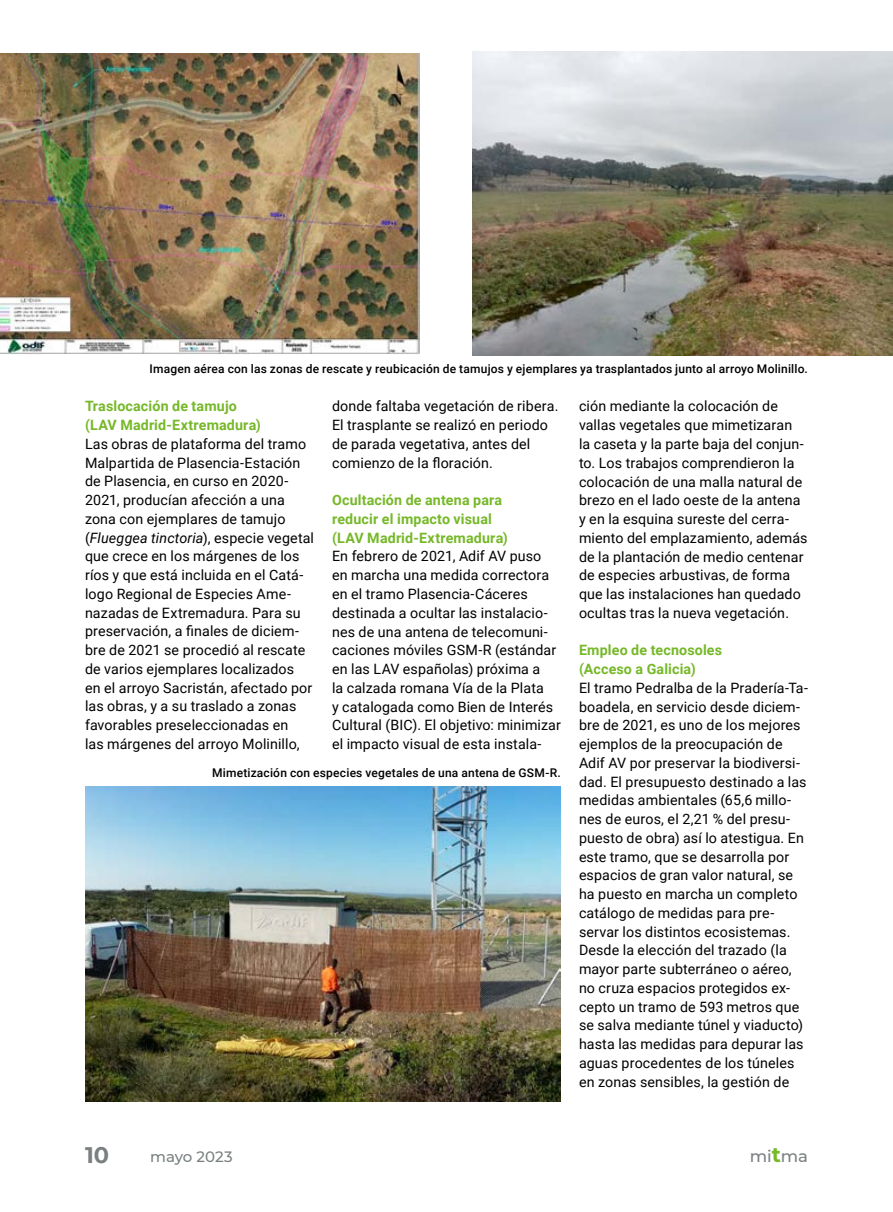
<style>
.page{position:relative;width:893px;height:1212px;background:#fff}
.page>*{position:absolute;margin:0;border:0;box-sizing:border-box;transform-origin:0 0}
.t1{font:700 22.5px "Montserrat";color:#7a8081}
.t2{font:500 16.5px "Montserrat";color:#7a8081}
.t3{font:500 15px "Montserrat";letter-spacing:-.005em;color:#7a8081}
.t4{font:14.25px/18.8px "Roboto";letter-spacing:.01em;color:#000}
.t5{font:700 14.25px/18.8px "Roboto";letter-spacing:.01em;color:#76b828}
.t6{font:500 12px "Roboto";letter-spacing:.015em;color:#000}
.s1{font-style:italic}
.s2{font-weight:700;font-size:21px;color:#76b828}
</style>
<div class="page">
<img style="left:0;top:53px;width:420px;height:302px">
<img style="left:472px;top:52px;width:421px;height:303px">
<img style="left:85px;top:786px;width:476px;height:315px">
<p class="t6" style="left:150px;top:360px;width:660px">Imagen aérea con las zonas de rescate y reubicación de tamujos y ejemplares ya trasplantados junto al arroyo Molinillo.</p>
<p class="t5" style="left:85px;top:396px;width:177px">Traslocación de tamujo (LAV Madrid-Extremadura)</p>
<p class="t4" style="left:85px;top:434px;width:230px">Las obras de plataforma del tramo Malpartida de Plasencia-Estación de Plasencia, en curso en 2020- 2021, producían afección a una zona con ejemplares de tamujo (<span class="s1">Flueggea tinctoria</span>), especie vegetal que crece en los márgenes de los ríos y que está incluida en el Catá&shy;logo Regional de Especies Ame&shy;nazadas de Extremadura. Para su preservación, a finales de diciem&shy;bre de 2021 se procedió al rescate de varios ejemplares localizados<br>en el arroyo Sacristán, afectado por las obras, y a su traslado a zonas favorables preseleccionadas en<br>las márgenes del arroyo Molinillo,</p>
<p class="t4" style="left:332px;top:396px;width:228px">donde faltaba vegetación de ribera.<br>El trasplante se realizó en periodo de parada vegetativa, antes del comienzo de la floración.</p>
<p class="t5" style="left:332px;top:490px;width:177px">Ocultación de antena para reducir el impacto visual (LAV Madrid-Extremadura)</p>
<p class="t4" style="left:332px;top:546px;width:230px">En febrero de 2021, Adif AV puso<br>en marcha una medida correctora en el tramo Plasencia-Cáceres destinada a ocultar las instalacio&shy;nes de una antena de telecomuni&shy;caciones móviles GSM-R (estándar en las LAV españolas) próxima a<br>la calzada romana Vía de la Plata<br>y catalogada como Bien de Interés Cultural (BIC). El objetivo: minimizar el impacto visual de esta instala-</p>
<p class="t6" style="left:212px;top:764px;width:350px">Mimetización con especies vegetales de una antena de GSM-R.</p>
<p class="t4" style="left:579px;top:396px;width:230px">ción mediante la colocación de vallas vegetales que mimetizaran<br>la caseta y la parte baja del conjun&shy;to. Los trabajos comprendieron la colocación de una malla natural de brezo en el lado oeste de la antena y en la esquina sureste del cerra&shy;miento del emplazamiento, además de la plantación de medio centenar de especies arbustivas, de forma que las instalaciones han quedado ocultas tras la nueva vegetación.</p>
<p class="t5" style="left:579px;top:640px;width:145px">Empleo de tecnosoles (Acceso a Galicia)</p>
<p class="t4" style="left:579px;top:678px;width:230px">El tramo Pedralba de la Pradería-Ta&shy;boadela, en servicio desde diciem&shy;bre de 2021, es uno de los mejores ejemplos de la preocupación de Adif AV por preservar la biodiversi&shy;dad. El presupuesto destinado a las medidas ambientales (65,6 millo&shy;nes de euros, el 2,21 % del presu&shy;puesto de obra) así lo atestigua. En este tramo, que se desarrolla por espacios de gran valor natural, se ha puesto en marcha un completo catálogo de medidas para pre&shy;servar los distintos ecosistemas.<br>Desde la elección del trazado (la mayor parte subterráneo o aéreo, no cruza espacios protegidos ex&shy;cepto un tramo de 593 metros que se salva mediante túnel y viaducto) hasta las medidas para depurar las aguas procedentes de los túneles en zonas sensibles, la gestión de</p>
<h1 class="t1" style="left:85px;top:1139px;width:26px">10</h1>
<p class="t3" style="left:150px;top:1146px;width:84px">mayo 2023</p>
<p class="t2" style="left:750px;top:1144px;width:59px">mi<span class="s2">t</span>ma</p>
</div>
